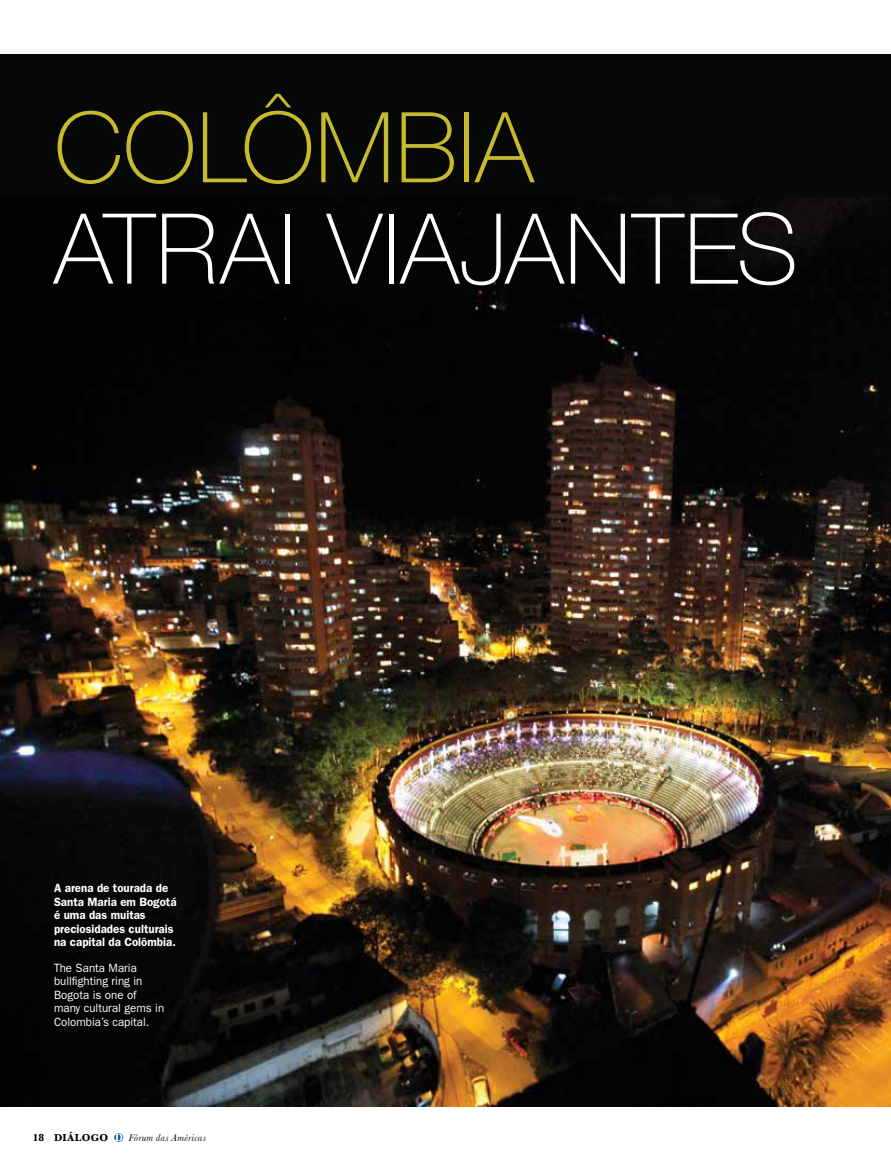
<style>
.page{position:relative;width:891px;height:1161px;background:#fff}
.page>*{position:absolute;margin:0;border:0;box-sizing:border-box;transform-origin:0 0}
.t1{font:100 97.95px "Helvetica Neue LT Std";letter-spacing:.01em;color:#fff}
.t2{font:100 97.95px "Helvetica Neue LT Std";letter-spacing:.01em;color:#c6ba2f}
.t3{font:600 12px/13.5px "ITC Franklin Gothic Std";color:#fff;scale:.96 1}
.t4{font:12px/13.5px "ITC Franklin Gothic Std";color:#fff;scale:.96 1}
.t5{font:italic 10.5px "Baskerville";letter-spacing:.03em;color:#000}
.t6{font:700 10.5px "Baskerville";letter-spacing:.035em;color:#000}
</style>
<div class="page">
<svg style="left:114px;top:1133px;width:9px;height:9px"></svg>
<svg style="left:115px;top:1134px;width:8px;height:7px"></svg>
<div style="left:0;top:55px;width:891px;height:1052px;background:#060707"></div>
<img style="left:0;top:197px;width:891px;height:910px">
<h1 class="t2" style="left:54px;top:91px;width:481px">COLÔMBIA</h1>
<h1 class="t1" style="left:54px;top:193px;width:746px">ATRAI VIAJANTES</h1>
<p class="t3" style="left:54px;top:881px;width:129px">A arena de tourada de<br>Santa Maria em Bogotá é uma das muitas preciosidades culturais na capital da Colômbia.</p>
<p class="t4" style="left:54px;top:961px;width:116px">The Santa Maria bullfighting ring in<br>Bogota is one of many cultural gems in<br>Colombia’s capital.</p>
<p class="t6" style="left:33px;top:1131px;width:77px">18 DIÁLOGO</p>
<p class="t5" style="left:128px;top:1131px;width:79px">Fórum das Américas</p>
</div>
